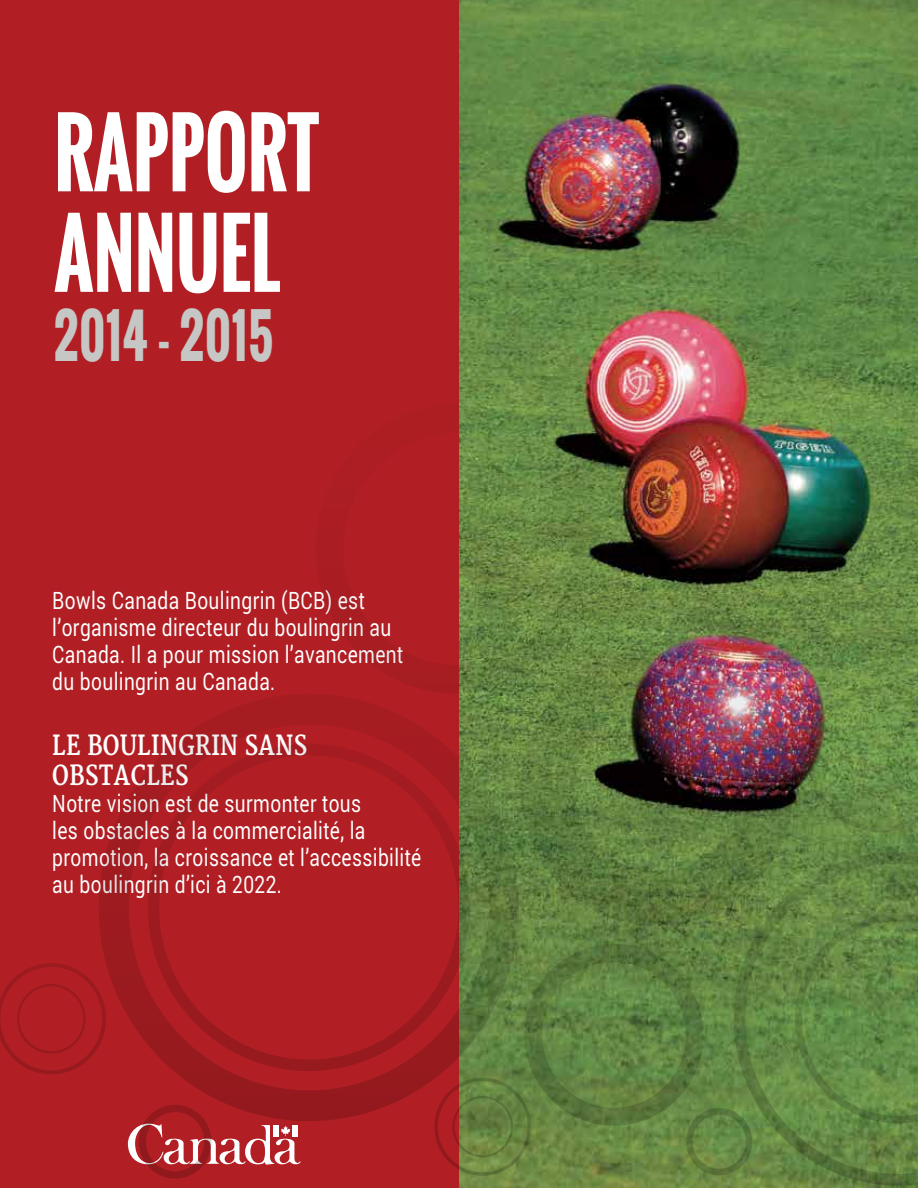
<style>
.page{position:relative;width:918px;height:1188px;background:#fff}
.page>*{position:absolute;margin:0;border:0;box-sizing:border-box;transform-origin:0 0}
.t1{font:700 90px/100.5px "Oswald";color:#fff;scale:.8 1}
.t2{font:700 58.35px "Oswald";letter-spacing:.02em;color:#c6c6c5;scale:.8 1}
.t3{font:700 27px/30px "Merriweather";letter-spacing:.02em;color:#fff;scale:.8 1}
.t4{font:24px/27px "Roboto";letter-spacing:.02em;color:#fff;scale:.8 1}
</style>
<div class="page">
<div style="left:0;top:0;width:459px;height:1188px;background:#b11f24"></div>
<img style="left:459px;top:0;width:459px;height:1188px">
<svg style="left:379px;top:404px;width:221px;height:290px"></svg>
<svg style="left:99px;top:694px;width:420px;height:427px"></svg>
<svg style="left:148px;top:744px;width:322px;height:327px"></svg>
<img style="left:521px;top:649px;width:272px;height:277px">
<svg style="left:501px;top:293px;width:105px;height:106px;background:#6f8949"></svg>
<img style="left:614px;top:239px;width:304px;height:427px">
<img style="left:663px;top:289px;width:255px;height:327px">
<svg style="left:734px;top:852px;width:184px;height:334px;background:#638442"></svg>
<svg style="left:795px;top:914px;width:123px;height:209px;background:#638945"></svg>
<svg style="left:808px;top:685px;width:110px;height:147px;background:#698746"></svg>
<svg style="left:756px;top:119px;width:105px;height:107px;background:#5d8846"></svg>
<svg style="left:0;top:963px;width:106px;height:111px"></svg>
<svg style="left:128px;top:1105px;width:173px;height:74px"></svg>
<svg style="left:434px;top:944px;width:318px;height:232px;background:#69793f"></svg>
<svg style="left:879px;top:119px;width:39px;height:118px;background:#5a8645"></svg>
<h1 class="t1" style="left:54px;top:103px;width:333px">RAPPORT<br>ANNUEL</h1>
<h2 class="t2" style="left:54px;top:292px;width:276px">2014 - 2015</h2>
<p class="t4" style="left:52px;top:586px;width:440px">Bowls Canada Boulingrin (BCB) est l’organisme directeur du boulingrin au Canada. Il a pour mission l’avancement du boulingrin au Canada.</p>
<p class="t3" style="left:52px;top:731px;width:320px">LE BOULINGRIN SANS<br>OBSTACLES</p>
<p class="t4" style="left:52px;top:789px;width:463px">Notre vision est de surmonter tous<br>les obstacles à la commercialité, la promotion, la croissance et l’accessibilité au boulingrin d’ici à 2022.</p>
</div>
